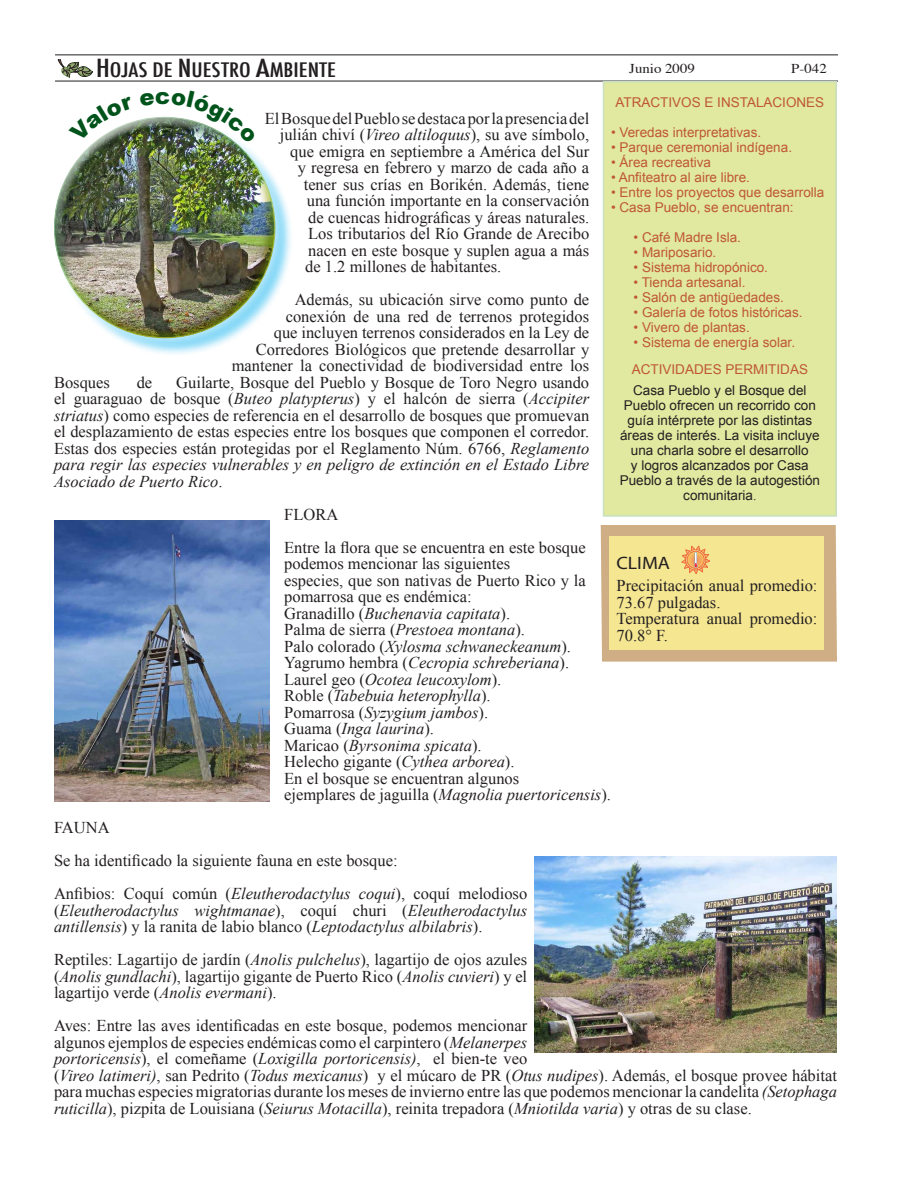
<style>
.page{position:relative;width:918px;height:1188px;background:#fff}
.page>*{position:absolute;margin:0;border:0;box-sizing:border-box;transform-origin:0 0}
.t1{font:500 condensed 19.5px "Futura";color:#231f20;scale:1.25 1}
.t2{font:18px "Myriad Pro";color:#231f20;scale:1.1 1}
.t3{font:16.5px/16.5px "Times New Roman";color:#231f20}
.t4{font:italic 16.5px/16.5px "Times New Roman";color:#231f20;text-align:justify}
.t5{font:13.5px "Arial";color:#bf5735}
.t6{font:13.5px/15px "Arial";color:#231f20;text-align:center}
.t7{font:13.5px "Times";color:#231f20;scale:1.1 1}
.s1{font-size:24.3px}
.s2{font-style:italic}
.s3{font-family:"Times New Roman"}
.s4{font-style:normal}
</style>
<div class="page">
<svg style="left:57px;top:59px;width:36px;height:19px"></svg>
<hr style="left:55px;top:54px;width:783px;height:1px;background:#231f20">
<hr style="left:55px;top:81px;width:783px;height:1px;background:#231f20">
<div style="left:56px;top:119px;width:238px;height:238px;background:#00aeef;opacity:.49"></div>
<div style="left:44px;top:107px;width:240px;height:240px;background:#fff;opacity:.75"></div>
<div style="left:54px;top:116px;width:213px;height:169px;background:#fff;opacity:.75"></div>
<div style="left:57px;top:152px;width:220px;height:188px;background:#fff101;opacity:.75"></div>
<div style="left:604px;top:82px;width:232px;height:434px;background:#e1e9a0"></div>
<div style="left:603px;top:81px;width:234px;height:436px;border:2px solid #c7e0bf"></div>
<svg style="left:601px;top:525px;width:236px;height:137px;background:#ecd88f"></svg>
<img style="left:54px;top:521px;width:216px;height:280px">
<img style="left:534px;top:856px;width:303px;height:196px">
<svg style="left:68px;top:107px;width:66px;height:35px"></svg>
<img style="left:140px;top:107px;width:116px;height:37px">
<p class="t1" style="left:96px;top:57px;width:193px"><span class="s1">H</span>OJAS DE <span class="s1">N</span>UESTRO <span class="s1">A</span>MBIENTE</p>
<p class="t7" style="left:629px;top:55px;width:61px">Junio 2009</p>
<p class="t7" style="left:791px;top:55px;width:34px">P-042</p>
<p class="t3" style="left:265px;top:110px;width:326px">El Bosque del Pueblo se destaca por la presencia del</p>
<p class="t3" style="left:280px;top:126px;width:311px">julián chiví (<span class="s2">Vireo altiloquus</span>), su ave símbolo,</p>
<p class="t3" style="left:290px;top:143px;width:301px">que emigra en septiembre a América del Sur</p>
<p class="t3" style="left:298px;top:159px;width:293px">y regresa en febrero y marzo de cada año a</p>
<p class="t3" style="left:304px;top:176px;width:287px">tener sus crías en Borikén. Además, tiene</p>
<p class="t3" style="left:307px;top:192px;width:284px">una función importante en la conservación</p>
<p class="t3" style="left:308px;top:209px;width:283px">de cuencas hidrográficas y áreas naturales.</p>
<p class="t3" style="left:308px;top:225px;width:283px">Los tributarios del Río Grande de Arecibo</p>
<p class="t3" style="left:308px;top:242px;width:283px">nacen en este bosque y suplen agua a más</p>
<p class="t3" style="left:305px;top:258px;width:198px">de 1.2 millones de habitantes.</p>
<p class="t3" style="left:232px;top:291px;width:359px;text-align:right">Además, su ubicación sirve como punto de conexión de una red de terrenos protegidos<br>que incluyen terrenos considerados en la Ley de Corredores Biológicos que pretende desarrollar y mantener la conectividad de biodiversidad entre los</p>
<p class="t3" style="left:54px;top:374px;width:57px">Bosques</p>
<p class="t3" style="left:137px;top:374px;width:17px">de</p>
<p class="t5" style="left:615px;top:94px;width:210px">ATRACTIVOS E INSTALACIONES</p>
<p class="t5" style="left:611px;top:124px;width:152px">• Veredas interpretativas.</p>
<p class="t5" style="left:611px;top:139px;width:183px">• Parque ceremonial indígena.</p>
<p class="t5" style="left:611px;top:154px;width:102px">• Área recreativa</p>
<p class="t5" style="left:611px;top:169px;width:141px">• Anfiteatro al aire libre.</p>
<p class="t5" style="left:611px;top:184px;width:215px">• Entre los proyectos que desarrolla</p>
<p class="t5" style="left:611px;top:199px;width:184px">• Casa Pueblo, se encuentran:</p>
<p class="t5" style="left:634px;top:229px;width:109px">• Café Madre Isla.</p>
<p class="t5" style="left:634px;top:244px;width:84px">• Mariposario.</p>
<p class="t5" style="left:634px;top:259px;width:136px">• Sistema hidropónico.</p>
<p class="t5" style="left:634px;top:274px;width:114px">• Tienda artesanal.</p>
<p class="t5" style="left:634px;top:289px;width:152px">• Salón de antigüedades.</p>
<p class="t5" style="left:634px;top:304px;width:171px">• Galería de fotos históricas.</p>
<p class="t5" style="left:634px;top:319px;width:118px">• Vivero de plantas.</p>
<p class="t5" style="left:634px;top:334px;width:163px">• Sistema de energía solar.</p>
<p class="t5" style="left:632px;top:361px;width:178px">ACTIVIDADES PERMITIDAS</p>
<p class="t6" style="left:620px;top:383px;width:202px">Casa Pueblo y el Bosque del<br>Pueblo ofrecen un recorrido con guía intérprete por las distintas áreas de interés. La visita incluye una charla sobre el desarrollo<br>y logros alcanzados por Casa<br>Pueblo a través de la autogestión comunitaria<span class="s3">.</span></p>
<p class="t3" style="left:54px;top:374px;width:537px;text-align:justify;text-indent:122px">Guilarte, Bosque del Pueblo y Bosque de Toro Negro usando el guaraguao de bosque (<span class="s2">Buteo platypterus</span>) y el halcón de sierra (<span class="s2">Accipiter striatus</span>) como especies de referencia en el desarrollo de bosques que promuevan el desplazamiento de estas especies entre los bosques que componen el corredor.<br>Estas dos especies están protegidas por el Reglamento Núm. 6766, <span class="s2">Reglamento para regir las especies vulnerables y en peligro de extinción en el Estado Libre Asociado de Puerto Rico</span>.</p>
<p class="t3" style="left:284px;top:506px;width:56px">FLORA</p>
<p class="t3" style="left:284px;top:539px;width:303px">Entre la flora que se encuentra en este bosque podemos mencionar las siguientes</p>
<p class="t3" style="left:284px;top:572px;width:303px">especies, que son nativas de Puerto Rico y la pomarrosa que es endémica:</p>
<p class="t4" style="left:284px;top:605px;width:227px"><span class="s4">Granadillo (</span>Buchenavia capitata<span class="s4">).</span></p>
<p class="t3" style="left:284px;top:621px;width:242px">Palma de sierra (<span class="s2">Prestoea montana</span>).</p>
<p class="t4" style="left:284px;top:638px;width:288px"><span class="s4">Palo colorado (</span>Xylosma schwaneckeanum<span class="s4">).</span></p>
<p class="t4" style="left:284px;top:654px;width:286px"><span class="s4">Yagrumo hembra (</span>Cecropia schreberiana<span class="s4">).</span></p>
<p class="t4" style="left:284px;top:671px;width:219px"><span class="s4">Laurel geo (</span>Ocotea leucoxylom<span class="s4">).</span></p>
<p class="t4" style="left:284px;top:687px;width:208px"><span class="s4">Roble (</span>Tabebuia heterophylla<span class="s4">).</span></p>
<p class="t4" style="left:284px;top:704px;width:205px"><span class="s4">Pomarrosa (</span>Syzygium jambos<span class="s4">).</span></p>
<p class="t4" style="left:284px;top:720px;width:151px"><span class="s4">Guama (</span>Inga laurina<span class="s4">).</span></p>
<p class="t4" style="left:284px;top:737px;width:199px"><span class="s4">Maricao (</span>Byrsonima spicata<span class="s4">).</span></p>
<p class="t3" style="left:284px;top:753px;width:232px">Helecho gigante (<span class="s2">Cythea arborea</span>).</p>
<p class="t3" style="left:284px;top:770px;width:237px">En el bosque se encuentran algunos</p>
<p class="t3" style="left:284px;top:786px;width:328px">ejemplares de jaguilla (<span class="s2">Magnolia puertoricensis</span>).</p>
<p class="t3" style="left:54px;top:819px;width:57px">FAUNA</p>
<p class="t3" style="left:54px;top:852px;width:345px">Se ha identificado la siguiente fauna en este bosque:</p>
<p class="t4" style="left:54px;top:885px;width:475px"><span class="s4">Anfibios: Coquí común (</span>Eleutherodactylus coqui<span class="s4">), coquí melodioso (</span>Eleutherodactylus wightmanae<span class="s4">), coquí churi (</span>Eleutherodactylus antillensis<span class="s4">) y la ranita de labio blanco (</span>Leptodactylus albilabris<span class="s4">).</span></p>
<p class="t3" style="left:54px;top:951px;width:475px;text-align:justify">Reptiles: Lagartijo de jardín (<span class="s2">Anolis pulchelus</span>), lagartijo de ojos azules (<span class="s2">Anolis gundlachi</span>), lagartijo gigante de Puerto Rico (<span class="s2">Anolis cuvieri</span>) y el lagartijo verde (<span class="s2">Anolis evermani</span>).</p>
<p class="t3" style="left:54px;top:1017px;width:785px">Aves: Entre las aves identificadas en este bosque, podemos mencionar<br>algunos ejemplos de especies endémicas como el carpintero (<span class="s2">Melanerpes<br>portoricensis</span>), el comeñame (<span class="s2">Loxigilla portoricensis)</span>, el bien-te veo<br>(<span class="s2">Vireo latimeri)</span>, san Pedrito (<span class="s2">Todus mexicanus</span>) y el múcaro de PR (<span class="s2">Otus nudipes</span>). Además, el bosque provee hábitat para muchas especies migratorias durante los meses de invierno entre las que podemos mencionar la candelita <span class="s2">(Setophaga ruticilla</span>), pizpita de Louisiana (<span class="s2">Seiurus Motacilla</span>), reinita trepadora (<span class="s2">Mniotilda varia</span>) y otras de su clase.</p>
<p class="t2" style="left:616px;top:552px;width:50px">CLIMA</p>
<p class="t3" style="left:616px;top:577px;width:203px">Precipitación anual promedio:<br>73.67 pulgadas.</p>
<p class="t3" style="left:616px;top:610px;width:203px">Temperatura anual promedio:<br>70.8° F.</p>
</div>
